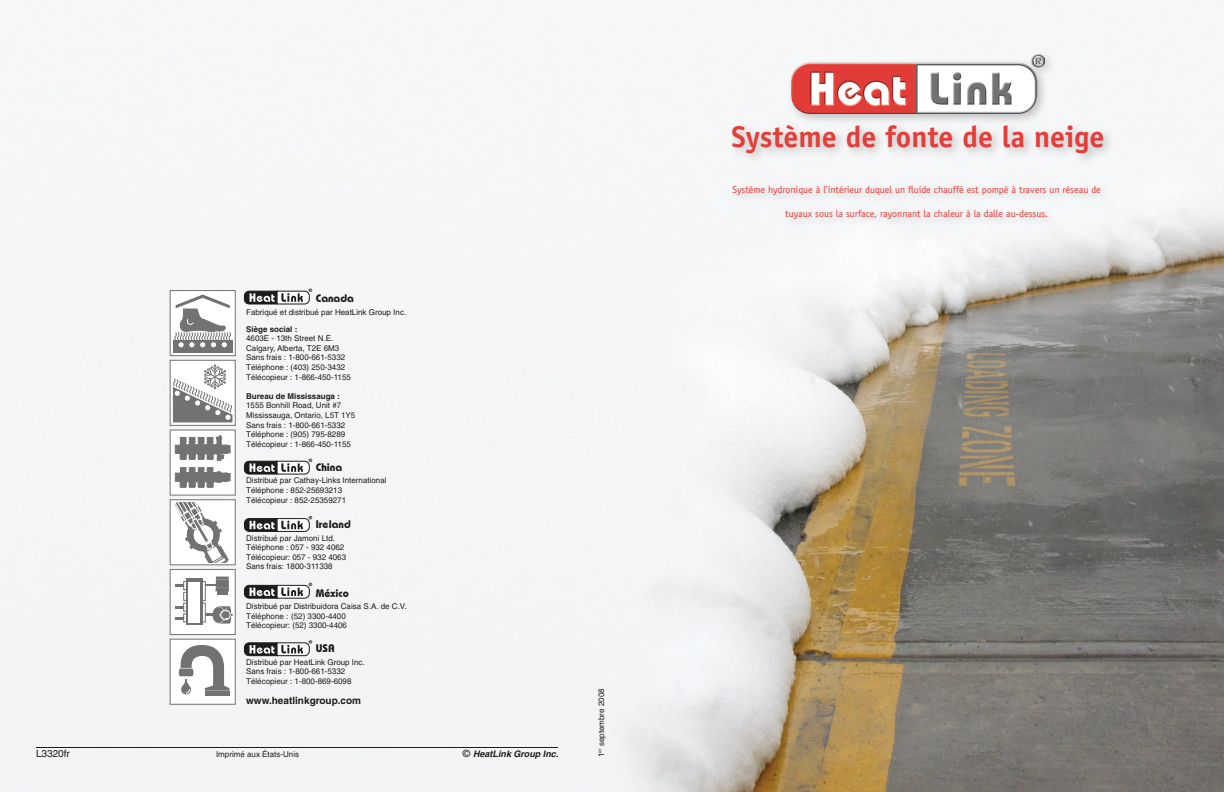
<style>
.page{position:relative;width:1224px;height:792px;background:#fff}
.page>*{position:absolute;margin:0;border:0;box-sizing:border-box;transform-origin:0 0}
.t1{font:700 30px "Officina Sans";color:#e23e3a}
.t2{font:700 11px "Bauhaus";color:#1c1c1a}
.t3{font:10px "Officina Sans";color:#e23e3a}
.t4{font:700 10px "Helvetica";color:#1c1c1a}
.t5{font:10px "Helvetica";color:#1c1c1a}
.t6{font:italic 700 9px "Helvetica";color:#1c1c1a}
.t7{font:8px/9.6px "Helvetica";color:#1c1c1a}
.t8{font:700 8px "Helvetica";color:#1c1c1a}
.s1{font-weight:400;font-style:normal;font-size:10px}
</style>
<div class="page">
<img style="left:0;top:0;width:1224px;height:792px">
<div style="left:787px;top:49px;width:269px;height:76px;background:#1c1c1a;opacity:.25"></div>
<img style="left:791px;top:54px;width:254px;height:59px">
<hr style="left:36px;top:747px;width:522px;height:1px;background:#1c1c1a">
<div style="left:170px;top:639px;width:65px;height:65px;background:#fff"></div>
<div style="left:170px;top:639px;width:66px;height:66px;border:1px solid #727273"></div>
<div style="left:205px;top:691px;width:24px;height:5px;background:#727273"></div>
<svg style="left:178px;top:645px;width:51px;height:49px"></svg>
<div style="left:170px;top:500px;width:65px;height:65px;background:#fff"></div>
<div style="left:170px;top:499px;width:66px;height:66px;border:1px solid #727273"></div>
<svg style="left:175px;top:503px;width:53px;height:59px"></svg>
<div style="left:170px;top:430px;width:65px;height:65px;background:#fff"></div>
<div style="left:170px;top:430px;width:66px;height:65px;border:1px solid #727273"></div>
<svg style="left:175px;top:468px;width:55px;height:19px"></svg>
<svg style="left:175px;top:436px;width:55px;height:24px"></svg>
<svg style="left:172px;top:362px;width:62px;height:62px"></svg>
<div style="left:170px;top:360px;width:66px;height:66px;border:1px solid #727273"></div>
<svg style="left:172px;top:364px;width:60px;height:58px"></svg>
<div style="left:170px;top:569px;width:65px;height:66px;background:#fff"></div>
<div style="left:170px;top:569px;width:66px;height:66px;border:1px solid #727273"></div>
<svg style="left:205px;top:577px;width:24px;height:18px"></svg>
<svg style="left:203px;top:603px;width:2px;height:19px"></svg>
<svg style="left:186px;top:579px;width:17px;height:46px"></svg>
<svg style="left:176px;top:581px;width:11px;height:41px"></svg>
<div style="left:189px;top:582px;width:11px;height:40px;background:#fff"></div>
<svg style="left:205px;top:606px;width:28px;height:18px"></svg>
<div style="left:170px;top:291px;width:65px;height:65px;background:#fff"></div>
<div style="left:170px;top:290px;width:66px;height:66px;border:1px solid #727273"></div>
<div style="left:173px;top:340px;width:59px;height:13px;background:#727273"></div>
<svg style="left:174px;top:295px;width:57px;height:52px"></svg>
<svg style="left:244px;top:289px;width:68px;height:16px"></svg>
<svg style="left:244px;top:459px;width:68px;height:16px"></svg>
<svg style="left:244px;top:516px;width:68px;height:16px"></svg>
<svg style="left:244px;top:583px;width:68px;height:16px"></svg>
<svg style="left:244px;top:640px;width:68px;height:16px"></svg>
<div style="left:727px;top:120px;width:387px;height:44px;background:#1c1c1a;opacity:.25"></div>
<div style="left:728px;top:180px;width:382px;height:49px;background:#f4f5f6"></div>
<h2 class="t2" style="left:316px;top:292px;width:39px">Canada</h2>
<p class="t7" style="left:246px;top:307px;width:162px">Fabriqué et distribué par HeatLink Group Inc.</p>
<p class="t8" style="left:246px;top:324px;width:53px">Siège social :</p>
<p class="t7" style="left:246px;top:334px;width:106px">4603E - 13th Street N.E.<br>Calgary, Alberta, T2E 6M3<br>Sans frais : 1-800-661-5332<br>Téléphone : (403) 250-3432<br>Télécopieur : 1-866-450-1155</p>
<p class="t8" style="left:246px;top:391px;width:95px">Bureau de Mississauga :</p>
<p class="t7" style="left:246px;top:401px;width:111px">1555 Bonhill Road, Unit #7<br>Mississauga, Ontario, L5T 1Y5<br>Sans frais : 1-800-661-5332<br>Téléphone : (905) 795-8289<br>Télécopieur : 1-866-450-1155</p>
<h2 class="t2" style="left:316px;top:460px;width:28px">China</h2>
<p class="t7" style="left:246px;top:476px;width:142px">Distribué par Cathay-Links International<br>Téléphone : 852-25693213<br>Télécopieur : 852-25359271</p>
<h2 class="t2" style="left:316px;top:517px;width:36px">Ireland</h2>
<p class="t7" style="left:246px;top:533px;width:102px">Distribué par Jamoni Ltd.<br>Téléphone : 057 - 932 4062<br>Télécopieur: 057 - 932 4063<br>Sans frais: 1800-311338</p>
<h2 class="t2" style="left:316px;top:586px;width:35px">México</h2>
<p class="t7" style="left:246px;top:602px;width:162px">Distribué par Distribuidora Caisa S.A. de C.V.<br>Téléphone : (52) 3300-4400<br>Télécopieur: (52) 3300-4406</p>
<h2 class="t2" style="left:316px;top:642px;width:20px">USA</h2>
<p class="t7" style="left:246px;top:657px;width:120px">Distribué par HeatLink Group Inc.<br>Sans frais : 1-800-661-5332<br>Télécopieur : 1-800-869-6098</p>
<p class="t4" style="left:246px;top:695px;width:116px">www.heatlinkgroup.com</p>
<p class="t5" style="left:36px;top:748px;width:35px">L3320fr</p>
<p class="t7" style="left:216px;top:749px;width:85px">Imprimé aux États-Unis</p>
<p class="t6" style="left:463px;top:748px;width:97px"><span class="s1">©</span> HeatLink Group Inc.</p>
<p class="t7" style="left:596px;top:757px;width:70px;rotate:-90deg">1<sup>er</sup> septembre 2008</p>
<h1 class="t1" style="left:731px;top:118px;width:375px">Système de fonte de la neige</h1>
<p class="t3" style="left:732px;top:183px;width:370px">Système hydronique à l’intérieur duquel un fluide chauffé est pompé à travers un réseau de</p>
<p class="t3" style="left:785px;top:207px;width:264px">tuyaux sous la surface, rayonnant la chaleur à la dalle au-dessus.</p>
</div>
